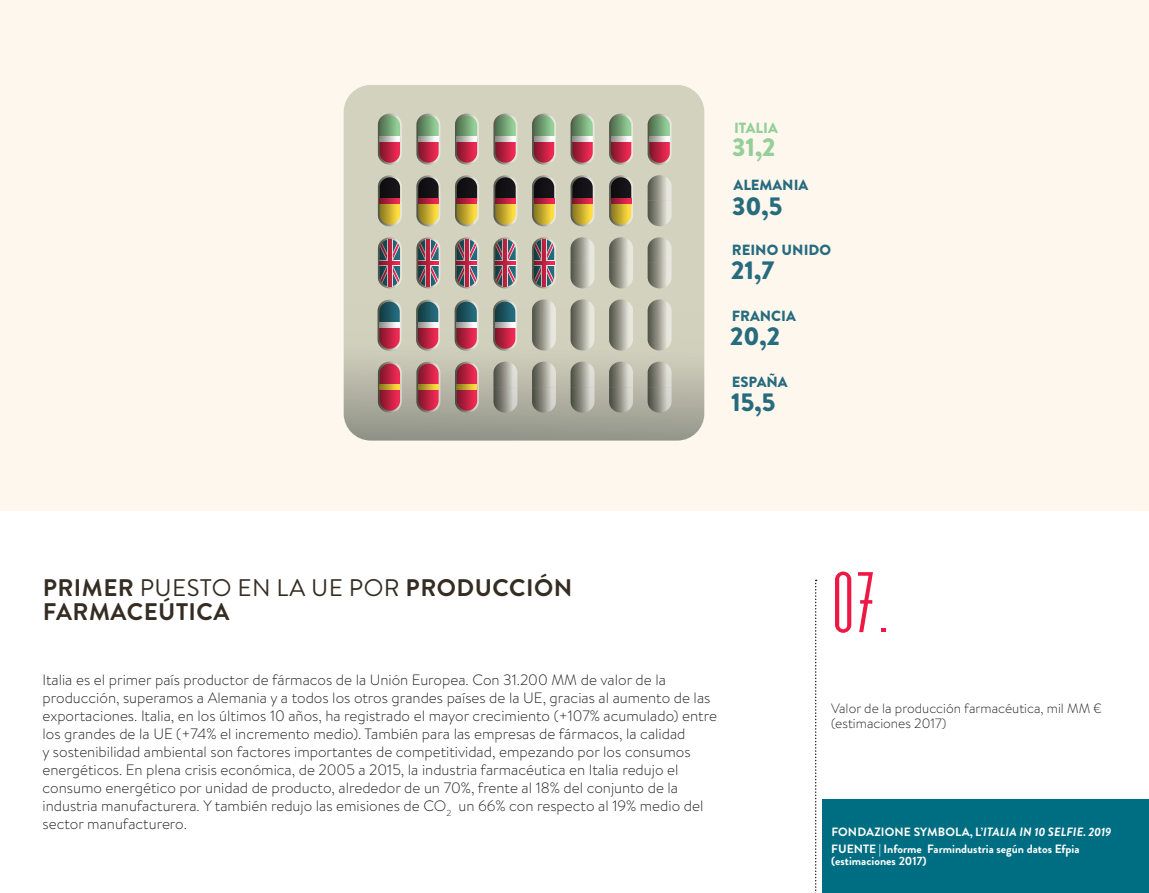
<style>
.page{position:relative;width:1149px;height:893px;background:#fff}
.page>*{position:absolute;margin:0;border:0;box-sizing:border-box;transform-origin:0 0}
.t1{font:condensed 75px "Chrysler";color:#ed1845}
.t2{font:900 25.8px "Brandon Grotesque";color:#266b7e}
.t3{font:900 25.8px "Brandon Grotesque";color:#94cf98}
.t4{font:700 24px/24px "Brandon Grotesque";letter-spacing:.02em;color:#352d23}
.t5{font:300 15px/18px "Brandon Text";color:#231f20}
.t6{font:900 14.7px "Brandon Grotesque";color:#266b7e}
.t7{font:900 14.7px "Brandon Grotesque";color:#94cf98}
.t8{font:300 13.5px/15px "Brandon Text";color:#231f20}
.t9{font:700 12px/12.8px "Brandon Grotesque";color:#fff}
.t10{font:italic 700 12px "Brandon Grotesque";letter-spacing:.01em;color:#fff}
.s1{font-weight:400}
.s2{font-style:normal}
</style>
<div class="page">
<div style="left:822px;top:799px;width:326px;height:94px;background:#006e82"></div>
<div style="left:0;top:0;width:1148px;height:510px;background:#fef7ee"></div>
<svg style="left:343px;top:85px;width:361px;height:356px;background:#c8c8b7"></svg>
<svg style="left:378px;top:175px;width:24px;height:51px"></svg>
<svg style="left:416px;top:175px;width:24px;height:51px"></svg>
<svg style="left:455px;top:175px;width:24px;height:51px"></svg>
<svg style="left:493px;top:175px;width:24px;height:51px"></svg>
<svg style="left:532px;top:175px;width:24px;height:51px"></svg>
<svg style="left:570px;top:175px;width:24px;height:51px"></svg>
<svg style="left:609px;top:175px;width:24px;height:51px"></svg>
<svg style="left:378px;top:114px;width:24px;height:51px"></svg>
<svg style="left:416px;top:114px;width:24px;height:51px"></svg>
<svg style="left:455px;top:114px;width:24px;height:51px"></svg>
<svg style="left:493px;top:114px;width:24px;height:51px"></svg>
<svg style="left:532px;top:114px;width:24px;height:51px"></svg>
<svg style="left:570px;top:114px;width:24px;height:51px"></svg>
<svg style="left:609px;top:114px;width:24px;height:51px"></svg>
<svg style="left:647px;top:175px;width:24px;height:51px"></svg>
<svg style="left:377px;top:300px;width:24px;height:51px"></svg>
<svg style="left:416px;top:300px;width:24px;height:51px"></svg>
<svg style="left:454px;top:300px;width:24px;height:51px"></svg>
<svg style="left:493px;top:300px;width:24px;height:51px"></svg>
<svg style="left:570px;top:237px;width:24px;height:51px"></svg>
<svg style="left:609px;top:237px;width:24px;height:51px"></svg>
<svg style="left:647px;top:237px;width:24px;height:51px"></svg>
<svg style="left:378px;top:237px;width:24px;height:51px"></svg>
<svg style="left:416px;top:237px;width:24px;height:51px"></svg>
<svg style="left:455px;top:237px;width:24px;height:51px"></svg>
<svg style="left:493px;top:237px;width:24px;height:51px"></svg>
<svg style="left:532px;top:299px;width:24px;height:52px"></svg>
<svg style="left:570px;top:299px;width:24px;height:52px"></svg>
<svg style="left:609px;top:299px;width:24px;height:52px"></svg>
<svg style="left:647px;top:299px;width:24px;height:52px"></svg>
<svg style="left:378px;top:362px;width:24px;height:51px"></svg>
<svg style="left:416px;top:362px;width:24px;height:51px"></svg>
<svg style="left:455px;top:362px;width:24px;height:51px"></svg>
<svg style="left:493px;top:362px;width:24px;height:51px"></svg>
<svg style="left:532px;top:362px;width:24px;height:51px"></svg>
<svg style="left:570px;top:362px;width:24px;height:51px"></svg>
<svg style="left:609px;top:362px;width:24px;height:51px"></svg>
<svg style="left:647px;top:362px;width:24px;height:51px"></svg>
<svg style="left:647px;top:114px;width:24px;height:51px"></svg>
<svg style="left:532px;top:237px;width:24px;height:51px"></svg>
<svg style="left:815px;top:580px;width:1px;height:313px"></svg>
<p class="t7" style="left:733px;top:117px;width:45px">ITALIA</p>
<p class="t3" style="left:731px;top:128px;width:45px">31,2</p>
<p class="t6" style="left:733px;top:174px;width:76px">ALEMANIA</p>
<p class="t2" style="left:731px;top:188px;width:52px">30,5</p>
<p class="t6" style="left:731px;top:239px;width:101px">REINO UNIDO</p>
<p class="t2" style="left:731px;top:252px;width:44px">21,7</p>
<p class="t6" style="left:731px;top:306px;width:65px">FRANCIA</p>
<p class="t2" style="left:730px;top:318px;width:51px">20,2</p>
<p class="t6" style="left:731px;top:371px;width:57px">ESPAÑA</p>
<p class="t2" style="left:731px;top:384px;width:46px">15,5</p>
<p class="t4" style="left:43px;top:576px;width:531px">PRIMER <span class="s1">PUESTO EN LA UE POR</span> PRODUCCIÓN<br>FARMACEÚTICA</p>
<p class="t5" style="left:43px;top:670px;width:675px">Italia es el primer país productor de fármacos de la Unión Europea. Con 31.200 MM de valor de la producción, superamos a Alemania y a todos los otros grandes países de la UE, gracias al aumento de las exportaciones. Italia, en los últimos 10 años, ha registrado el mayor crecimiento (+107% acumulado) entre los grandes de la UE (+74% el incremento medio). También para las empresas de fármacos, la calidad<br>y sostenibilidad ambiental son factores importantes de competitividad, empezando por los consumos energéticos. En plena crisis económica, de 2005 a 2015, la industria farmacéutica en Italia redujo el consumo energético por unidad de producto, alrededor de un 70%, frente al 18% del conjunto de la industria manufacturera. Y también redujo las emisiones de CO<sub>2</sub> un 66% con respecto al 19% medio del sector manufacturero.</p>
<p class="t1" style="left:831px;top:558px;width:60px">07.</p>
<p class="t8" style="left:831px;top:700px;width:272px">Valor de la producción farmacéutica, mil MM € (estimaciones 2017)</p>
<p class="t10" style="left:831px;top:823px;width:281px"><span class="s2">FONDAZIONE SYMBOLA, L’</span>ITALIA IN 10 SELFIE. 2019</p>
<p class="t9" style="left:831px;top:842px;width:250px">FUENTE | Informe Farmindustria según datos Efpia (estimaciones 2017)</p>
</div>
